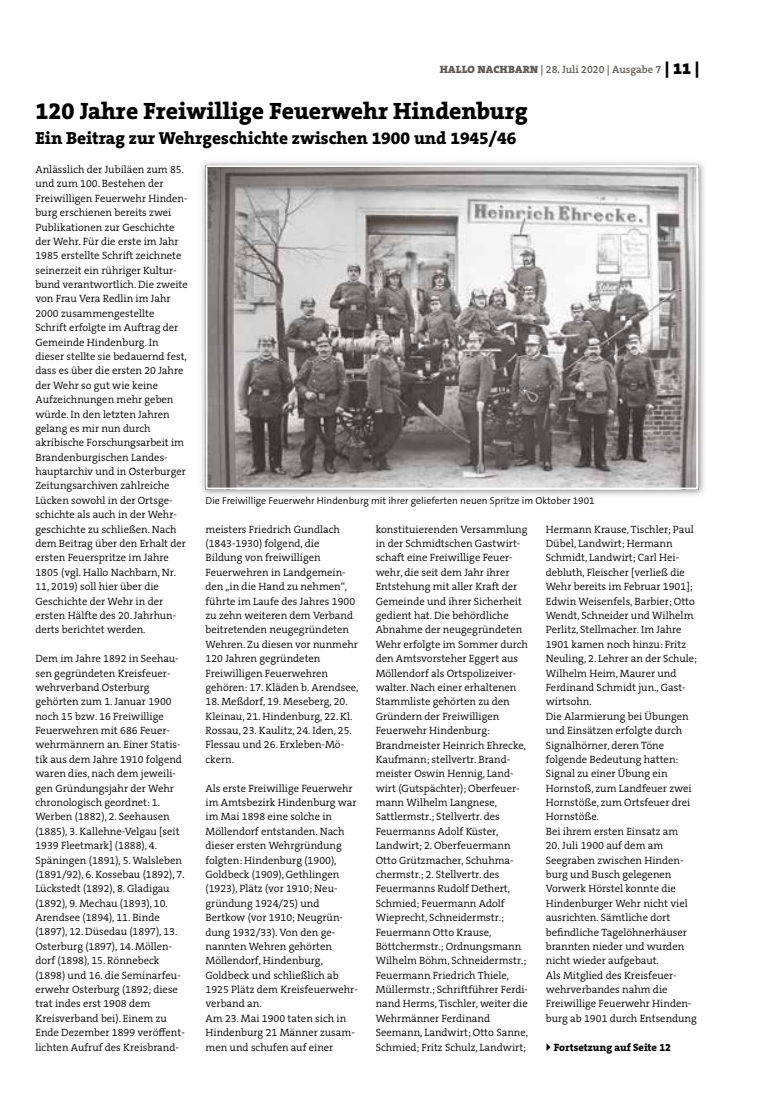
<style>
.page{position:relative;width:762px;height:1117px;background:#fff}
.page>*{position:absolute;margin:0;border:0;box-sizing:border-box;transform-origin:0 0}
.t1{font:800 23.75px "The Serif B W8";color:#000}
.t2{font:800 17.5px "The Serif B W8";color:#000}
.t3{font:300 10.62px/14.4px "The Serif B W4";color:#000}
.t4{font:600 10.62px "The Serif B W6";color:#615c58}
.t5{font:800 10.62px "The Serif B W8";color:#000}
.t6{font:300 10px "The Sans B W4";color:#000}
.s1{font-family:"The Serif B W9";font-weight:900}
.s2{font-family:"The Serif B W9";font-weight:900;font-size:16.25px;color:#000}
</style>
<div class="page">
<img style="left:202px;top:162px;width:502px;height:334px">
<img style="left:209px;top:168px;width:486px;height:318px">
<div style="left:206px;top:165px;width:492px;height:324px;border:2px solid #fff"></div>
<p class="t4" style="left:440px;top:63px;width:261px"><span class="s1">HALLO NACHBARN</span> | 28. Juli 2020 | Ausgabe 7 <span class="s2">| 11 |</span></p>
<h1 class="t1" style="left:35px;top:95px;width:494px">120 Jahre Freiwillige Feuerwehr Hindenburg</h1>
<h2 class="t2" style="left:35px;top:126px;width:482px">Ein Beitrag zur Wehrgeschichte zwischen 1900 und 1945/46</h2>
<p class="t3" style="left:35px;top:162px;width:154px">Anlässlich der Jubiläen zum 85. und zum 100. Bestehen der<br>Freiwilligen Feuerwehr Hinden&shy;burg erschienen bereits zwei<br>Publikationen zur Geschichte der Wehr. Für die erste im Jahr<br>1985 erstellte Schrift zeichnete seinerzeit ein rühriger Kultur&shy;bund verantwortlich. Die zweite von Frau Vera Redlin im Jahr<br>2000 zusammengestellte<br>Schrift erfolgte im Auftrag der<br>Gemeinde Hindenburg. In dieser stellte sie bedauernd fest, dass es über die ersten 20 Jahre der Wehr so gut wie keine<br>Aufzeichnungen mehr geben würde. In den letzten Jahren gelang es mir nun durch akribische Forschungsarbeit im<br>Brandenburgischen Landes&shy;hauptarchiv und in Osterburger<br>Zeitungsarchiven zahlreiche<br>Lücken sowohl in der Ortsge&shy;schichte als auch in der Wehr&shy;geschichte zu schließen. Nach dem Beitrag über den Erhalt der ersten Feuerspritze im Jahre<br>1805 (vgl. Hallo Nachbarn, Nr.<br>11, 2019) soll hier über die<br>Geschichte der Wehr in der ersten Hälfte des 20. Jahrhun&shy;derts berichtet werden.</p>
<p class="t3" style="left:35px;top:651px;width:151px">Dem im Jahre 1892 in Seehau&shy;sen gegründeten Kreisfeuer&shy;wehrverband Osterburg gehörten zum 1. Januar 1900 noch 15 bzw. 16 Freiwillige<br>Feuerwehren mit 686 Feuer&shy;wehrmännern an. Einer Statis&shy;tik aus dem Jahre 1910 folgend waren dies, nach dem jeweili&shy;gen Gründungsjahr der Wehr chronologisch geordnet: 1.<br>Werben (1882), 2. Seehausen (1885), 3. Kallehne-Velgau [seit<br>1939 Fleetmark] (1888), 4.<br>Späningen (1891), 5. Walsleben (1891/92), 6. Kossebau (1892), 7.<br>Lückstedt (1892), 8. Gladigau (1892), 9. Mechau (1893), 10.<br>Arendsee (1894), 11. Binde (1897), 12. Düsedau (1897), 13.<br>Osterburg (1897), 14. Möllen&shy;dorf (1898), 15. Rönnebeck (1898) und 16. die Seminarfeu&shy;erwehr Osterburg (1892; diese trat indes erst 1908 dem<br>Kreisverband bei). Einem zu<br>Ende Dezember 1899 veröffent&shy;lichten Aufruf des Kreisbrand-</p>
<p class="t6" style="left:206px;top:494px;width:391px">Die Freiwillige Feuerwehr Hindenburg mit ihrer gelieferten neuen Spritze im Oktober 1901</p>
<p class="t3" style="left:206px;top:522px;width:154px">meisters Friedrich Gundlach (1843-1930) folgend, die<br>Bildung von freiwilligen<br>Feuerwehren in Landgemein&shy;den „in die Hand zu nehmen“, führte im Laufe des Jahres 1900 zu zehn weiteren dem Verband beitretenden neugegründeten<br>Wehren. Zu diesen vor nunmehr<br>120 Jahren gegründeten<br>Freiwilligen Feuerwehren gehören: 17. Kläden b. Arendsee,</p>
<p class="t3" style="left:206px;top:694px;width:148px">18. Meßdorf, 19. Meseberg, 20.<br>Kleinau, 21. Hindenburg, 22. Kl.<br>Rossau, 23. Kaulitz, 24. Iden, 25.<br>Flessau und 26. Erxleben-Mö&shy;ckern.</p>
<p class="t3" style="left:206px;top:780px;width:154px">Als erste Freiwillige Feuerwehr im Amtsbezirk Hindenburg war im Mai 1898 eine solche in<br>Möllendorf entstanden. Nach dieser ersten Wehrgründung folgten: Hindenburg (1900),<br>Goldbeck (1909), Gethlingen (1923), Plätz (vor 1910; Neu&shy;gründung 1924/25) und<br>Bertkow (vor 1910; Neugrün&shy;dung 1932/33). Von den ge&shy;nannten Wehren gehörten<br>Möllendorf, Hindenburg,<br>Goldbeck und schließlich ab<br>1925 Plätz dem Kreisfeuerwehr&shy;verband an.<br>Am 23. Mai 1900 taten sich in<br>Hindenburg 21 Männer zusam&shy;men und schufen auf einer</p>
<p class="t3" style="left:376px;top:522px;width:154px">konstituierenden Versammlung in der Schmidtschen Gastwirt&shy;schaft eine Freiwillige Feuer&shy;wehr, die seit dem Jahr ihrer<br>Entstehung mit aller Kraft der<br>Gemeinde und ihrer Sicherheit gedient hat. Die behördliche<br>Abnahme der neugegründeten<br>Wehr erfolgte im Sommer durch den Amtsvorsteher Eggert aus<br>Möllendorf als Ortspolizeiver&shy;walter. Nach einer erhaltenen<br>Stammliste gehörten zu den<br>Gründern der Freiwilligen<br>Feuerwehr Hindenburg:<br>Brandmeister Heinrich Ehrecke,<br>Kaufmann; stellvertr. Brand&shy;meister Oswin Hennig, Land&shy;wirt (Gutspächter); Oberfeuer&shy;mann Wilhelm Langnese,<br>Sattlermstr.; Stellvertr. des<br>Feuermanns Adolf Küster,<br>Landwirt; 2. Oberfeuermann<br>Otto Grützmacher, Schuhma&shy;chermstr.; 2. Stellvertr. des<br>Feuermanns Rudolf Dethert,<br>Schmied; Feuermann Adolf<br>Wieprecht, Schneidermstr.;<br>Feuermann Otto Krause,<br>Böttchermstr.; Ordnungsmann<br>Wilhelm Böhm, Schneidermstr.;<br>Feuermann Friedrich Thiele,<br>Müllermstr.; Schriftführer Ferdi&shy;nand Herms, Tischler, weiter die<br>Wehrmänner Ferdinand<br>Seemann, Landwirt; Otto Sanne,<br>Schmied; Fritz Schulz, Landwirt;</p>
<p class="t3" style="left:546px;top:522px;width:153px">Hermann Krause, Tischler; Paul<br>Dübel, Landwirt; Hermann<br>Schmidt, Landwirt; Carl Hei&shy;debluth, Fleischer [verließ die<br>Wehr bereits im Februar 1901];<br>Edwin Weisenfels, Barbier; Otto<br>Wendt, Schneider und Wilhelm<br>Perlitz, Stellmacher. Im Jahre<br>1901 kamen noch hinzu: Fritz<br>Neuling, 2. Lehrer an der Schule;<br>Wilhelm Heim, Maurer und<br>Ferdinand Schmidt jun., Gast&shy;wirtsohn.<br>Die Alarmierung bei Übungen und Einsätzen erfolgte durch<br>Signalhörner, deren Töne folgende Bedeutung hatten:<br>Signal zu einer Übung ein<br>Hornstoß, zum Landfeuer zwei<br>Hornstöße, zum Ortsfeuer drei<br>Hornstöße.<br>Bei ihrem ersten Einsatz am</p>
<p class="t3" style="left:546px;top:838px;width:152px">20. Juli 1900 auf dem am<br>Seegraben zwischen Hinden&shy;burg und Busch gelegenen<br>Vorwerk Hörstel konnte die<br>Hindenburger Wehr nicht viel ausrichten. Sämtliche dort befindliche Tagelöhnerhäuser brannten nieder und wurden nicht wieder aufgebaut.<br>Als Mitglied des Kreisfeuer&shy;wehrverbandes nahm die<br>Freiwillige Feuerwehr Hinden&shy;burg ab 1901 durch Entsendung</p>
<p class="t5" style="left:554px;top:1039px;width:119px">Fortsetzung auf Seite 12</p>
</div>
